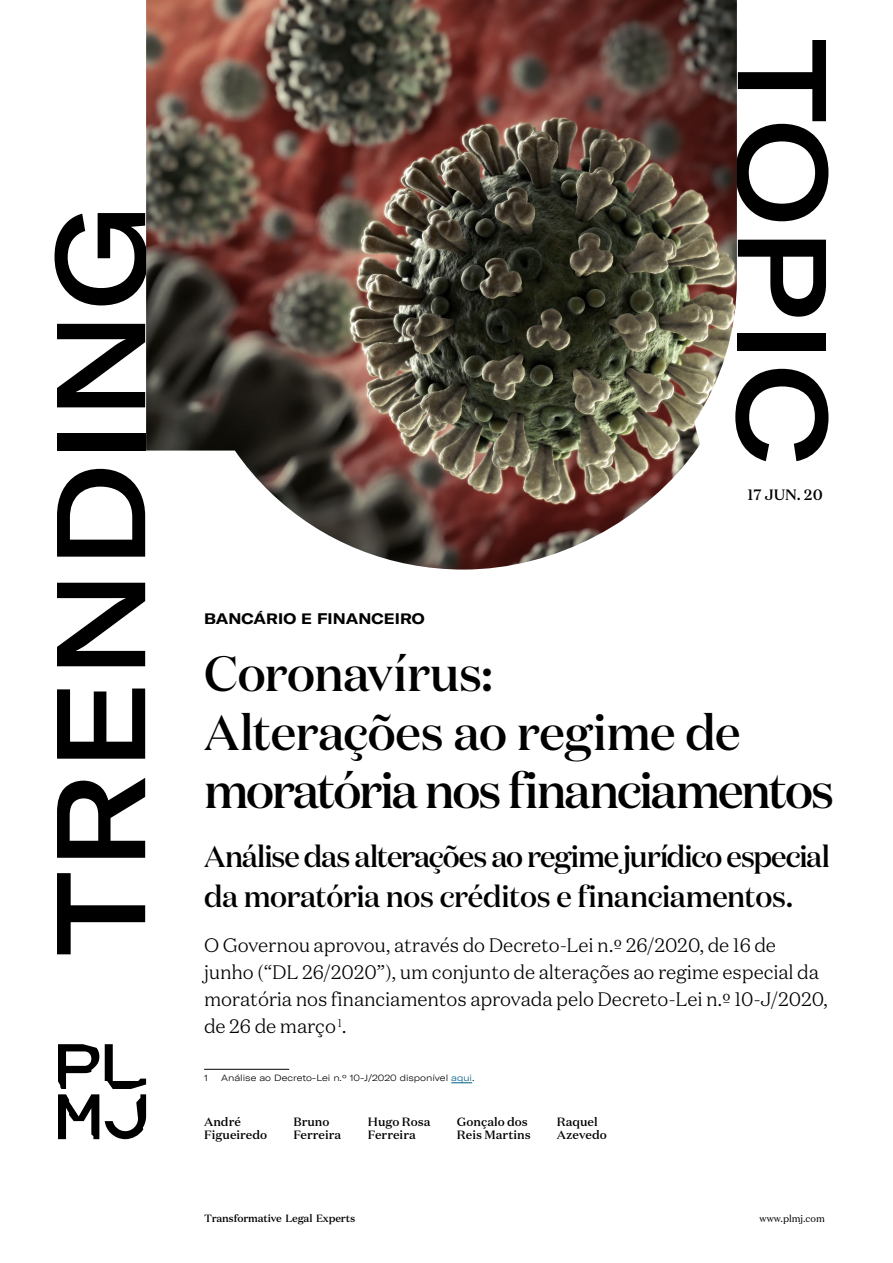
<style>
.page{position:relative;width:893px;height:1263px;background:#fff}
.page>*{position:absolute;margin:0;border:0;box-sizing:border-box;transform-origin:0 0}
.t1{font:500 expanded 124.2px "GT America";letter-spacing:.02em;color:#000}
.t2{font:500 49.5px/58.5px "Domaine Display";letter-spacing:-.02em;color:#000}
.t3{font:500 30px/40.5px "Domaine Display";letter-spacing:-.02em;color:#000}
.t4{font:300 19.5px/27px "Domaine Text";letter-spacing:-.01em;color:#000}
.t5{font:700 expanded 15px "GT America";color:#000}
.t6{font:500 15px "Domaine Text";color:#000}
.t7{font:500 12px/13.5px "Domaine Text";color:#000}
.t8{font:500 10.5px "Domaine Text";letter-spacing:-.02em;color:#000}
.t9{font:9.75px "Domaine Text";color:#000}
.t10{font:300 expanded 9px "GT America";color:#000}
.s1{color:#005b88}
</style>
<div class="page">
<svg style="left:58px;top:1044px;width:88px;height:95px"></svg>
<img style="left:146px;top:0;width:591px;height:569px">
<hr style="left:204px;top:1069px;width:85px;height:1px;background:#000">
<svg style="left:451px;top:1082px;width:21px;height:1px"></svg>
<h1 class="t1" style="left:26px;top:955px;width:752px;rotate:-90deg">TRENDING</h1>
<h1 class="t1" style="left:857px;top:39px;width:428px;rotate:90deg">TOPIC</h1>
<p class="t6" style="left:747px;top:485px;width:77px">17 JUN. 20</p>
<p class="t5" style="left:204px;top:609px;width:222px">BANCÁRIO E FINANCEIRO</p>
<h2 class="t2" style="left:204px;top:644px;width:631px">Coronavírus:<br>Alterações ao regime de moratória nos financiamentos</h2>
<h3 class="t3" style="left:204px;top:836px;width:627px">Análise das alterações ao regime jurídico especial da moratória nos créditos e financiamentos.</h3>
<p class="t4" style="left:204px;top:932px;width:625px">O Governou aprovou, através do Decreto-Lei n.º 26/2020, de 16 de junho (“DL 26/2020”), um conjunto de alterações ao regime especial da moratória nos financiamentos aprovada pelo Decreto-Lei n.º 10-J/2020, de 26 de março <sup>1</sup>.</p>
<p class="t10" style="left:204px;top:1073px;width:5px">1</p>
<p class="t10" style="left:221px;top:1073px;width:255px">Análise ao Decreto-Lei n.º 10-J/2020 disponível <span class="s1">aqui</span>.</p>
<p class="t7" style="left:204px;top:1114px;width:65px">André<br>Figueiredo</p>
<p class="t7" style="left:293px;top:1114px;width:49px">Bruno<br>Ferreira</p>
<p class="t7" style="left:368px;top:1114px;width:64px">Hugo Rosa<br>Ferreira</p>
<p class="t7" style="left:457px;top:1114px;width:75px">Gonçalo dos<br>Reis Martins</p>
<p class="t7" style="left:557px;top:1114px;width:51px">Raquel<br>Azevedo</p>
<p class="t8" style="left:204px;top:1211px;width:153px">Transformative Legal Experts</p>
<p class="t9" style="left:760px;top:1212px;width:67px">www.plmj.com</p>
</div>
